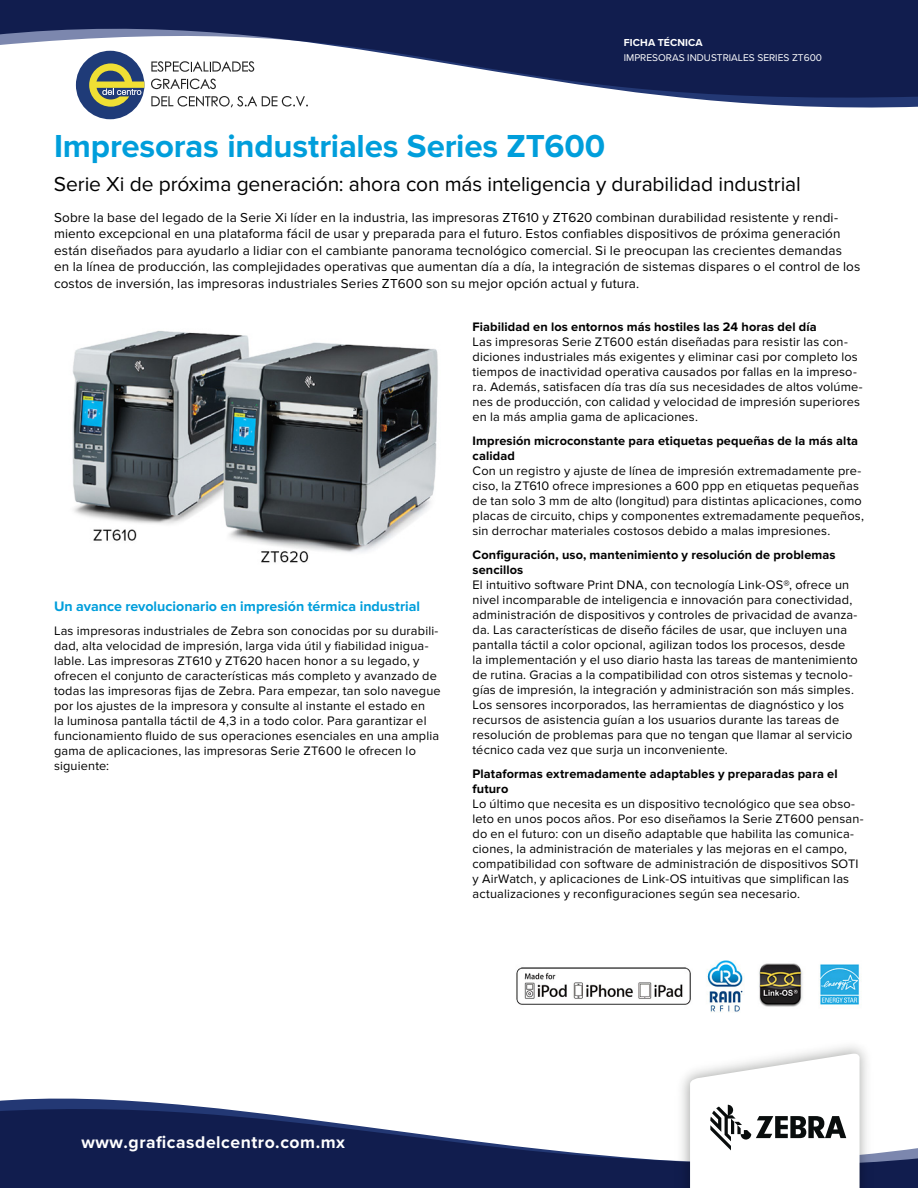
<style>
.page{position:relative;width:918px;height:1188px;background:#fff}
.page>*{position:absolute;margin:0;border:0;box-sizing:border-box;transform-origin:0 0}
.t1{font:700 33px "Proxima Nova";letter-spacing:-.005em;color:#009edb}
.t2{font:21px "Proxima Nova";letter-spacing:-.005em;color:#000}
.t3{font:700 17.55px "Proxima Nova";letter-spacing:.03em;color:#fff}
.t4{font:700 14.25px "Proxima Nova";color:#009edb}
.t5{font:13.5px/16.5px "Proxima Nova";letter-spacing:.01em;color:#000}
.t6{font:12.75px/15px "Proxima Nova";letter-spacing:.015em;color:#000}
.t7{font:700 12.75px/15px "Proxima Nova";letter-spacing:.01em;color:#000}
.t8{font:700 10.5px "Proxima Nova";letter-spacing:.01em;color:#fff}
.t9{font:10.2px "Proxima Nova";color:#fff}
</style>
<div class="page">
<img style="left:516px;top:961px;width:344px;height:52px">
<img style="left:72px;top:331px;width:366px;height:232px">
<svg style="left:0;top:1098px;width:223px;height:11px;fill:#233874"></svg>
<svg style="left:0;top:1109px;width:918px;height:79px;fill:#111d4e"></svg>
<img style="left:672px;top:1046px;width:206px;height:142px">
<svg style="left:690px;top:1053px;width:170px;height:135px"></svg>
<svg style="left:78px;top:98px;width:840px;height:21px"></svg>
<svg style="left:0;top:0;width:918px;height:98px;fill:#111d4e"></svg>
<p class="t8" style="left:624px;top:35px;width:80px">FICHA TÉCNICA</p>
<p class="t9" style="left:624px;top:50px;width:200px">IMPRESORAS INDUSTRIALES SERIES ZT600</p>
<h1 class="t1" style="left:54px;top:127px;width:553px">Impresoras industriales Series ZT600</h1>
<h2 class="t2" style="left:54px;top:172px;width:748px">Serie Xi de próxima generación: ahora con más inteligencia y durabilidad industrial</h2>
<p class="t5" style="left:54px;top:209px;width:808px">Sobre la base del legado de la Serie Xi líder en la industria, las impresoras ZT610 y ZT620 combinan durabilidad resistente y rendi&shy;miento excepcional en una plataforma fácil de usar y preparada para el futuro. Estos confiables dispositivos de próxima generación están diseñados para ayudarlo a lidiar con el cambiante panorama tecnológico comercial. Si le preocupan las crecientes demandas en la línea de producción, las complejidades operativas que aumentan día a día, la integración de sistemas dispares o el control de los costos de inversión, las impresoras industriales Series ZT600 son su mejor opción actual y futura.</p>
<p class="t4" style="left:54px;top:598px;width:368px">Un avance revolucionario en impresión térmica industrial</p>
<p class="t6" style="left:54px;top:623px;width:388px">Las impresoras industriales de Zebra son conocidas por su durabili&shy;dad, alta velocidad de impresión, larga vida útil y fiabilidad inigua&shy;lable. Las impresoras ZT610 y ZT620 hacen honor a su legado, y ofrecen el conjunto de características más completo y avanzado de todas las impresoras fijas de Zebra. Para empezar, tan solo navegue por los ajustes de la impresora y consulte al instante el estado en<br>la luminosa pantalla táctil de 4,3 in a todo color. Para garantizar el funcionamiento fluido de sus operaciones esenciales en una amplia gama de aplicaciones, las impresoras Serie ZT600 le ofrecen lo siguiente:</p>
<p class="t7" style="left:472px;top:320px;width:346px">Fiabilidad en los entornos más hostiles las 24 horas del día</p>
<p class="t6" style="left:472px;top:335px;width:392px">Las impresoras Serie ZT600 están diseñadas para resistir las con&shy;diciones industriales más exigentes y eliminar casi por completo los tiempos de inactividad operativa causados por fallas en la impreso&shy;ra. Además, satisfacen día tras día sus necesidades de altos volúme&shy;nes de producción, con calidad y velocidad de impresión superiores en la más amplia gama de aplicaciones.</p>
<p class="t7" style="left:472px;top:434px;width:387px">Impresión microconstante para etiquetas pequeñas de la más alta calidad</p>
<p class="t6" style="left:472px;top:464px;width:393px">Con un registro y ajuste de línea de impresión extremadamente pre&shy;ciso, la ZT610 ofrece impresiones a 600 ppp en etiquetas pequeñas de tan solo 3 mm de alto (longitud) para distintas aplicaciones, como placas de circuito, chips y componentes extremadamente pequeños, sin derrochar materiales costosos debido a malas impresiones.</p>
<p class="t7" style="left:472px;top:548px;width:365px">Configuración, uso, mantenimiento y resolución de problemas sencillos</p>
<p class="t6" style="left:472px;top:578px;width:387px">El intuitivo software Print DNA, con tecnología Link-OS®, ofrece un nivel incomparable de inteligencia e innovación para conectividad, administración de dispositivos y controles de privacidad de avanza&shy;da. Las características de diseño fáciles de usar, que incluyen una pantalla táctil a color opcional, agilizan todos los procesos, desde la implementación y el uso diario hasta las tareas de mantenimiento de rutina. Gracias a la compatibilidad con otros sistemas y tecnolo&shy;gías de impresión, la integración y administración son más simples.<br>Los sensores incorporados, las herramientas de diagnóstico y los recursos de asistencia guían a los usuarios durante las tareas de resolución de problemas para que no tengan que llamar al servicio técnico cada vez que surja un inconveniente.</p>
<p class="t7" style="left:472px;top:767px;width:367px">Plataformas extremadamente adaptables y preparadas para el futuro</p>
<p class="t6" style="left:472px;top:797px;width:393px">Lo último que necesita es un dispositivo tecnológico que sea obso&shy;leto en unos pocos años. Por eso diseñamos la Serie ZT600 pensan&shy;do en el futuro: con un diseño adaptable que habilita las comunica&shy;ciones, la administración de materiales y las mejoras en el campo, compatibilidad con software de administración de dispositivos SOTI y AirWatch, y aplicaciones de Link-OS intuitivas que simplifican las actualizaciones y reconfiguraciones según sea necesario.</p>
<h3 class="t3" style="left:82px;top:1129px;width:265px">www.graficasdelcentro.com.mx</h3>
</div>
